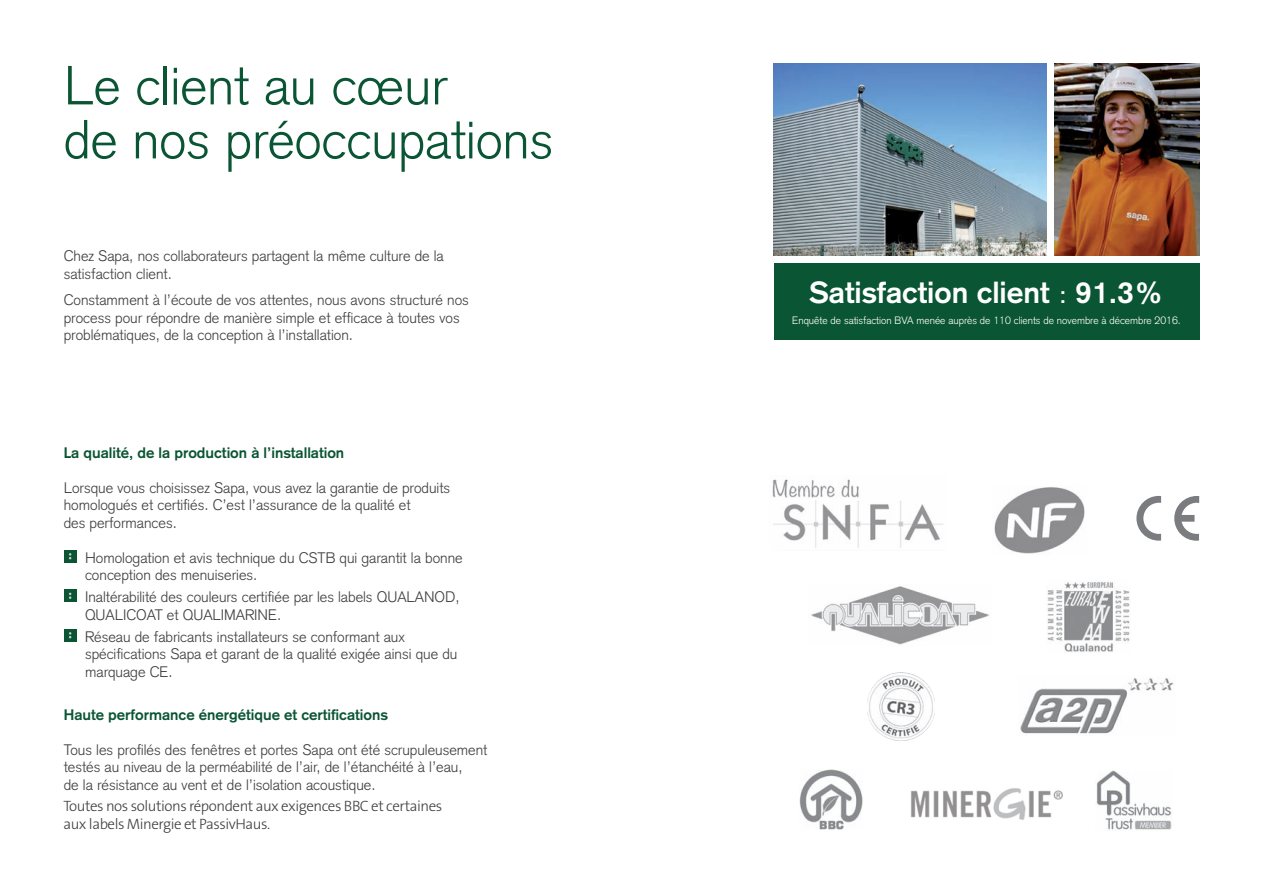
<style>
.page{position:relative;width:1263px;height:893px;background:#fff}
.page>*{position:absolute;margin:0;border:0;box-sizing:border-box;transform-origin:0 0}
.t1{font:300 54px/54px "Akzidenz Grotesk";color:#0a5533}
.t2{font:700 30px "Akzidenz Grotesk";color:#fff}
.t3{font:300 15px/17.7px "Akzidenz Grotesk";color:#3e3e3f}
.t4{font:300 15px/18px "The Sans B W3";letter-spacing:-.03em;color:#3e3e3f}
.t5{font:700 15px "Akzidenz Grotesk";color:#0a5533}
.t6{font:300 10.5px "Akzidenz Grotesk";color:#fff}
.s1{font-family:"DIN";font-weight:400}
</style>
<div class="page">
<div style="left:64px;top:550px;width:13px;height:13px;background:#0a5533"></div>
<div style="left:64px;top:589px;width:13px;height:13px;background:#0a5533"></div>
<div style="left:64px;top:629px;width:13px;height:13px;background:#0a5533"></div>
<img style="left:774px;top:64px;width:272px;height:191px">
<img style="left:1054px;top:64px;width:145px;height:191px">
<div style="left:774px;top:264px;width:425px;height:76px;background:#0a5533"></div>
<img style="left:772px;top:479px;width:171px;height:69px">
<img style="left:1020px;top:678px;width:154px;height:56px">
<img style="left:1047px;top:582px;width:83px;height:70px">
<img style="left:994px;top:487px;width:91px;height:67px">
<img style="left:910px;top:788px;width:153px;height:32px">
<img style="left:1096px;top:770px;width:76px;height:60px">
<img style="left:811px;top:586px;width:178px;height:59px">
<svg style="left:1174px;top:496px;width:25px;height:45px"></svg>
<svg style="left:1136px;top:496px;width:25px;height:45px"></svg>
<img style="left:799px;top:769px;width:63px;height:60px">
<img style="left:867px;top:672px;width:68px;height:69px">
<h1 class="t1" style="left:64px;top:59px;width:491px">Le client au cœur<br>de nos préoccupations</h1>
<p class="t3" style="left:64px;top:247px;width:382px">Chez Sapa, nos collaborateurs partagent la même culture de la satisfaction client.</p>
<p class="t3" style="left:64px;top:291px;width:406px">Constamment à l’écoute de vos attentes, nous avons structuré nos process pour répondre de manière simple et efficace à toutes vos problématiques, de la conception à l’installation.</p>
<p class="t5" style="left:64px;top:444px;width:282px">La qualité, de la production à l’installation</p>
<p class="t3" style="left:64px;top:479px;width:388px">Lorsque vous choisissez Sapa, vous avez la garantie de produits homologués et certifiés. C’est l’assurance de la qualité et<br>des performances.</p>
<p class="t3" style="left:85px;top:549px;width:379px">Homologation et avis technique du CSTB qui garantit la bonne conception des menuiseries.</p>
<p class="t3" style="left:85px;top:588px;width:376px">Inaltérabilité des couleurs certifiée par les labels QUALANOD,<br>QUALICOAT et QUALIMARINE.</p>
<p class="t3" style="left:85px;top:628px;width:374px">Réseau de fabricants installateurs se conformant aux spécifications Sapa et garant de la qualité exigée ainsi que du marquage CE.</p>
<p class="t5" style="left:64px;top:706px;width:326px">Haute performance énergétique et certifications</p>
<p class="t3" style="left:64px;top:741px;width:425px">Tous les profilés des fenêtres et portes Sapa ont été scrupuleusement testés au niveau de la perméabilité de l’air, de l’étanchéité à l’eau,<br>de la résistance au vent et de l’isolation acoustique.</p>
<p class="t3" style="left:108px;top:798px;width:56px">n solut</p>
<p class="t3" style="left:203px;top:798px;width:9px">p</p>
<p class="t3" style="left:346px;top:798px;width:105px">BBC et certaines</p>
<p class="t3" style="left:150px;top:815px;width:32px">e e</p>
<p class="t3" style="left:209px;top:815px;width:75px">assivHouse.</p>
<p class="t4" style="left:63px;top:797px;width:380px">Toutes nos solutions répondent aux exigences BBC et certaines aux labels Minergie et PassivHaus.</p>
<h2 class="t2" style="left:809px;top:274px;width:356px">Satisfaction client <span class="s1">:</span> 91.3%</h2>
<p class="t6" style="left:792px;top:315px;width:390px">Enquête de satisfaction BVA menée auprès de 110 clients de novembre à décembre 2016.</p>
</div>
